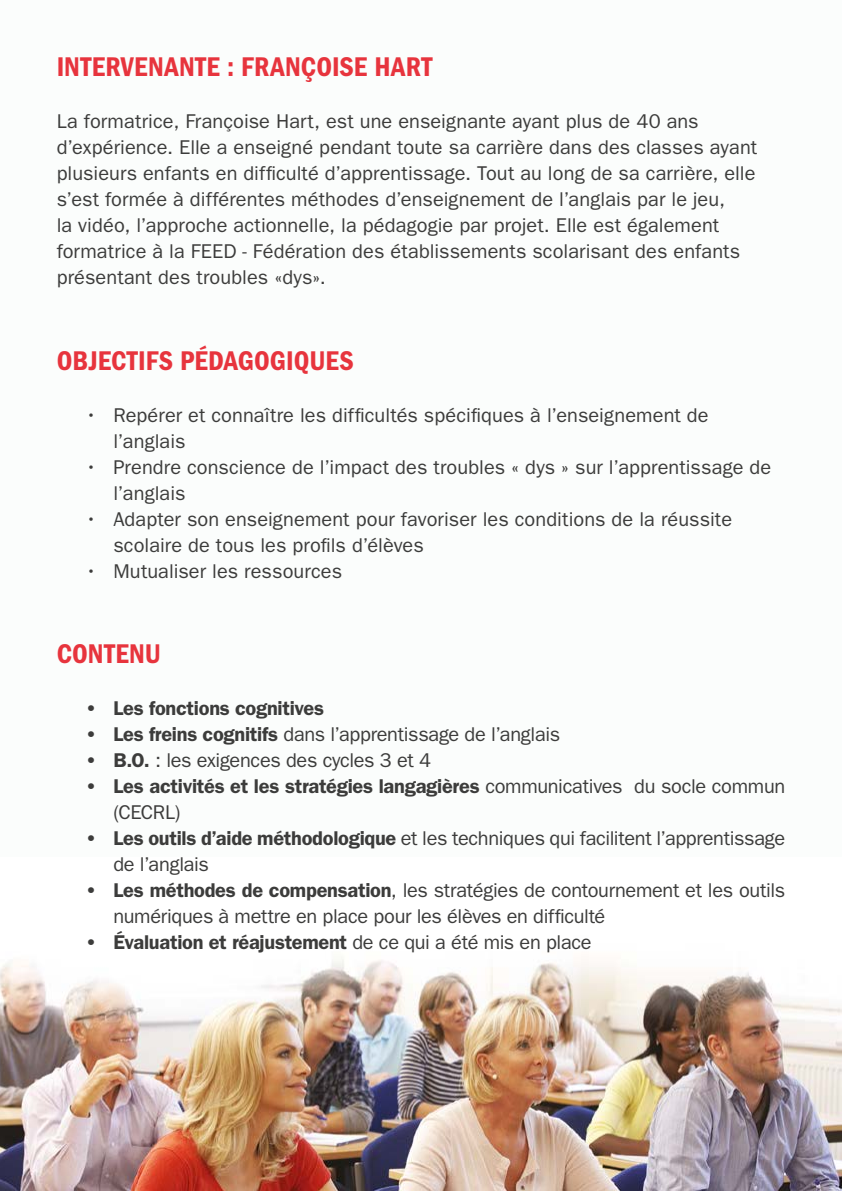
<style>
.page{position:relative;width:842px;height:1191px;background:#fbfdfc}
.page>*{position:absolute;margin:0;border:0;box-sizing:border-box;transform-origin:0 0}
.t1{font:28px "ITC Franklin Gothic Std Dm Cd";letter-spacing:.01em;color:#e7343d}
.t2{font:20px/26px "ITC Franklin Gothic Std";letter-spacing:.005em;color:#3c3c3b}
.t3{font:20px/26px "ITC Franklin Gothic Std";letter-spacing:-.015em;color:#3c3c3b}
.t4{font:600 20px/26px "ITC Franklin Gothic Std";letter-spacing:-.015em;color:#3c3c3b}
.s1{font-weight:600}
.s2{font-weight:400}
</style>
<div class="page">
<img style="left:0;top:960px;width:842px;height:231px">
<h1 class="t1" style="left:57px;top:51px;width:377px">INTERVENANTE : FRANÇOISE HART</h1>
<p class="t2" style="left:57px;top:108px;width:702px">La formatrice, Françoise Hart, est une enseignante ayant plus de 40 ans d’expérience. Elle a enseigné pendant toute sa carrière dans des classes ayant plusieurs enfants en difficulté d’apprentissage. Tout au long de sa carrière, elle s’est formée à différentes méthodes d’enseignement de l’anglais par le jeu,<br>la vidéo, l’approche actionnelle, la pédagogie par projet. Elle est également formatrice à la FEED - Fédération des établissements scolarisant des enfants présentant des troubles «dys».</p>
<h1 class="t1" style="left:57px;top:344px;width:298px">OBJECTIFS PÉDAGOGIQUES</h1>
<p class="t2" style="left:113px;top:402px;width:597px;text-indent:-28px">• Repérer et connaître les difficultés spécifiques à l’enseignement de l’anglais</p>
<p class="t2" style="left:113px;top:454px;width:659px;text-indent:-28px">• Prendre conscience de l’impact des troubles « dys » sur l’apprentissage de l’anglais</p>
<p class="t2" style="left:113px;top:506px;width:620px;text-indent:-28px">• Adapter son enseignement pour favoriser les conditions de la réussite scolaire de tous les profils d’élèves</p>
<p class="t2" style="left:85px;top:558px;width:259px">• Mutualiser les ressources</p>
<h1 class="t1" style="left:57px;top:638px;width:106px">CONTENU</h1>
<p class="t4" style="left:85px;top:695px;width:241px">• Les fonctions cognitives</p>
<p class="t3" style="left:85px;top:721px;width:476px"><span class="s1">• Les freins cognitifs</span> dans l’apprentissage de l’anglais</p>
<p class="t3" style="left:85px;top:747px;width:348px"><span class="s1">• B.O.</span> : les exigences des cycles 3 et 4</p>
<p class="t4" style="left:113px;top:773px;width:673px;text-indent:-28px">• Les activités et les stratégies langagières <span class="s2">communicatives du socle commun (CECRL)</span></p>
<p class="t3" style="left:113px;top:825px;width:673px;text-indent:-28px"><span class="s1">• Les outils d’aide méthodologique</span> et les techniques qui facilitent l’apprentissage de l’anglais</p>
<p class="t3" style="left:113px;top:877px;width:673px;text-indent:-28px"><span class="s1">• Les méthodes de compensation</span>, les stratégies de contournement et les outils numériques à mettre en place pour les élèves en difficulté</p>
<p class="t4" style="left:85px;top:929px;width:508px">• Évaluation et réajustement <span class="s2">de ce qui a été mis en place</span></p>
</div>
